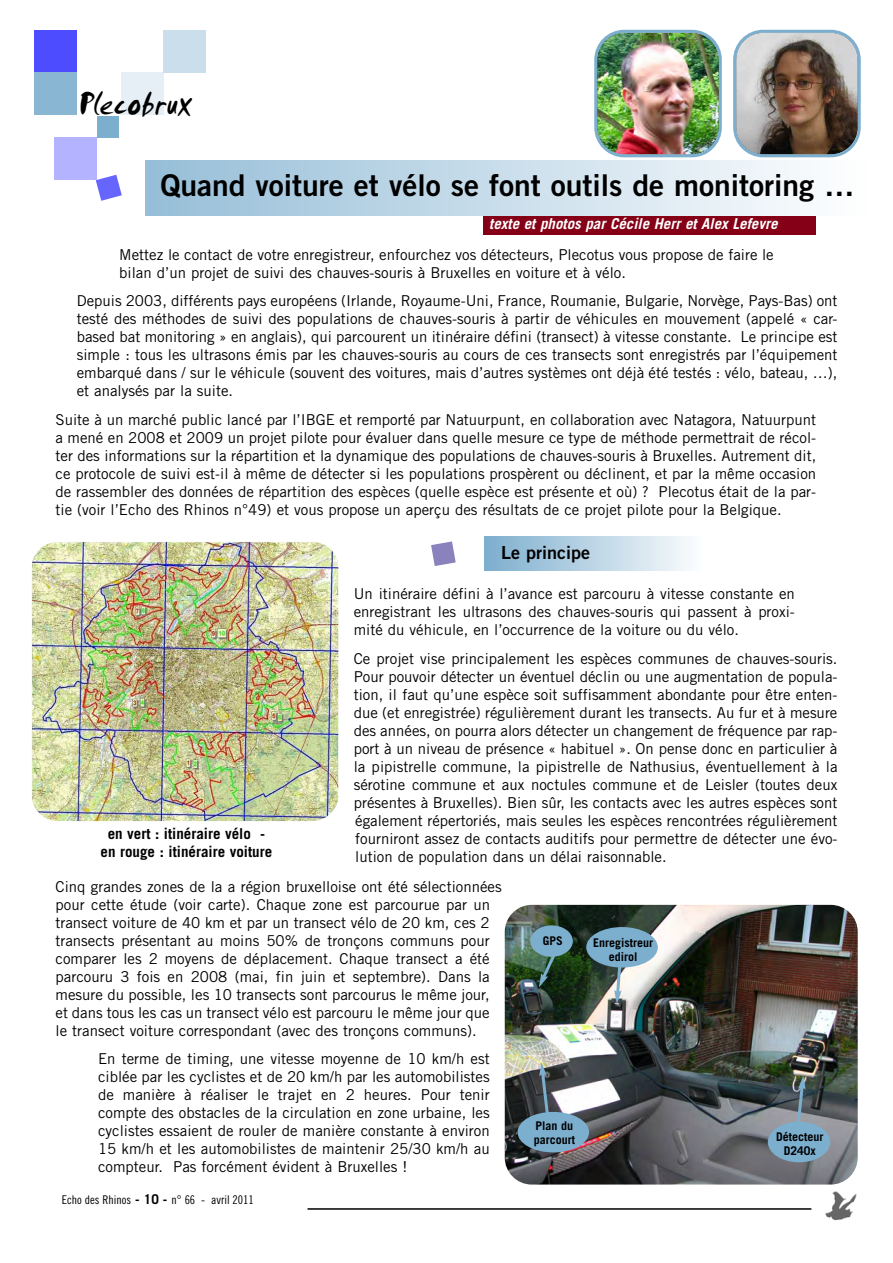
<style>
.page{position:relative;width:893px;height:1263px;background:#fff}
.page>*{position:absolute;margin:0;border:0;box-sizing:border-box;transform-origin:0 0}
.t1{font:36px "Smudger Plain";color:#000}
.t2{font:30px "Trade Gothic Bold Two";color:#000}
.t3{font:18px "Trade Gothic Bold Two";color:#000}
.t4{font:15px/18px "Trade Gothic";color:#000;text-align:justify}
.t5{font:700 15px/18px "Trade Gothic";color:#000;text-align:center}
.t6{font:italic 700 15px "Trade Gothic";color:#fff}
.t7{font:700 12px/14.4px "Trade Gothic";color:#000;text-align:center}
.t8{font:12px "Trade Gothic Cond Eighteen";color:#000}
.s1{font-family:"Trade Gothic";font-weight:700;font-size:13.5px}
</style>
<div class="page">
<hr style="left:307px;top:1208px;width:504px;height:2px;background:#000">
<img style="left:825px;top:1191px;width:31px;height:30px">
<img style="left:31px;top:542px;width:308px;height:279px;border-radius:27px">
<img style="left:505px;top:905px;width:353px;height:279px;border-radius:27px">
<div style="left:146px;top:160px;width:720px;height:55px;background:linear-gradient(to right,#96bed8,#fefeff)"></div>
<div style="left:97px;top:116px;width:21px;height:21px;background:#7caece"></div>
<div style="left:121px;top:72px;width:42px;height:43px;background:#e5eff5"></div>
<svg style="left:96px;top:175px;width:26px;height:26px"></svg>
<div style="left:163px;top:30px;width:43px;height:42px;background:#cbdeeb"></div>
<div style="left:34px;top:30px;width:43px;height:42px;background:#4d4dff"></div>
<div style="left:54px;top:137px;width:43px;height:43px;background:#b3b3ff"></div>
<div style="left:34px;top:72px;width:43px;height:43px;background:#89b6d3"></div>
<div style="left:483px;top:216px;width:332px;height:19px;background:#850016"></div>
<img style="left:594px;top:30px;width:128px;height:127px">
<img style="left:733px;top:30px;width:128px;height:127px">
<div style="left:484px;top:537px;width:218px;height:34px;background:linear-gradient(to right,#7daece,#fcfdfe)"></div>
<svg style="left:431px;top:541px;width:25px;height:25px"></svg>
<svg style="left:795px;top:1075px;width:11px;height:47px"></svg>
<svg style="left:539px;top:954px;width:19px;height:33px"></svg>
<svg style="left:614px;top:967px;width:9px;height:37px"></svg>
<div style="left:768px;top:1122px;width:62px;height:40px;background:#7caece;border-radius:50%"></div>
<div style="left:586px;top:927px;width:72px;height:40px;background:#7caece;border-radius:50%"></div>
<div style="left:530px;top:925px;width:43px;height:32px;background:#7caece;border-radius:50%"></div>
<svg style="left:539px;top:1062px;width:12px;height:51px"></svg>
<div style="left:517px;top:1112px;width:72px;height:40px;background:#7caece;border-radius:50%"></div>
<h1 class="t1" style="left:78px;top:81px;width:114px">Plecobrux</h1>
<h2 class="t2" style="left:160px;top:166px;width:695px">Quand voiture et vélo se font outils de monitoring …</h2>
<p class="t6" style="left:489px;top:214px;width:290px">texte et photos par Cécile Herr et Alex Lefevre</p>
<p class="t4" style="left:119px;top:245px;width:656px">Mettez le contact de votre enregistreur, enfourchez vos détecteurs, Plecotus vous propose de faire le bilan d’un projet de suivi des chauves-souris à Bruxelles en voiture et à vélo.</p>
<p class="t4" style="left:77px;top:292px;width:762px">Depuis 2003, différents pays européens (Irlande, Royaume-Uni, France, Roumanie, Bulgarie, Norvège, Pays-Bas) ont testé des méthodes de suivi des populations de chauves-souris à partir de véhicules en mouvement (appelé « car&shy;based bat monitoring » en anglais), qui parcourent un itinéraire défini (transect) à vitesse constante. Le principe est simple : tous les ultrasons émis par les chauves-souris au cours de ces transects sont enregistrés par l’équipement embarqué dans / sur le véhicule (souvent des voitures, mais d’autres systèmes ont déjà été testés : vélo, bateau, …), et analysés par la suite.</p>
<p class="t4" style="left:55px;top:410px;width:762px">Suite à un marché public lancé par l’IBGE et remporté par Natuurpunt, en collaboration avec Natagora, Natuurpunt a mené en 2008 et 2009 un projet pilote pour évaluer dans quelle mesure ce type de méthode permettrait de récol&shy;ter des informations sur la répartition et la dynamique des populations de chauves-souris à Bruxelles. Autrement dit, ce protocole de suivi est-il à même de détecter si les populations prospèrent ou déclinent, et par la même occasion de rassembler des données de répartition des espèces (quelle espèce est présente et où) ? Plecotus était de la par&shy;tie (voir l’Echo des Rhinos n°49) et vous propose un aperçu des résultats de ce projet pilote pour la Belgique.</p>
<p class="t3" style="left:501px;top:541px;width:91px">Le principe</p>
<p class="t4" style="left:354px;top:584px;width:443px">Un itinéraire défini à l’avance est parcouru à vitesse constante en enregistrant les ultrasons des chauves-souris qui passent à proxi&shy;mité du véhicule, en l’occurrence de la voiture ou du vélo.</p>
<p class="t4" style="left:354px;top:649px;width:485px">Ce projet vise principalement les espèces communes de chauves-souris.<br>Pour pouvoir détecter un éventuel déclin ou une augmentation de popula&shy;tion, il faut qu’une espèce soit suffisamment abondante pour être enten&shy;due (et enregistrée) régulièrement durant les transects. Au fur et à mesure des années, on pourra alors détecter un changement de fréquence par rap&shy;port à un niveau de présence « habituel ». On pense donc en particulier à la pipistrelle commune, la pipistrelle de Nathusius, éventuellement à la sérotine commune et aux noctules commune et de Leisler (toutes deux présentes à Bruxelles). Bien sûr, les contacts avec les autres espèces sont également répertoriés, mais seules les espèces rencontrées régulièrement fourniront assez de contacts auditifs pour permettre de détecter une évo&shy;lution de population dans un délai raisonnable.</p>
<p class="t4" style="left:55px;top:877px;width:448px;text-align:left">Cinq grandes zones de la a région bruxelloise ont été sélectionnées pour cette étude (voir carte). Chaque zone est parcourue par un transect voiture de 40 km et par un transect vélo de 20 km, ces 2 transects présentant au moins 50% de tronçons communs pour comparer les 2 moyens de déplacement. Chaque transect a été parcouru 3 fois en 2008 (mai, fin juin et septembre). Dans la mesure du possible, les 10 transects sont parcourus le même jour, et dans tous les cas un transect vélo est parcouru le même jour que le transect voiture correspondant (avec des tronçons communs).</p>
<p class="t4" style="left:98px;top:1050px;width:393px">En terme de timing, une vitesse moyenne de 10 km/h est ciblée par les cyclistes et de 20 km/h par les automobilistes de manière à réaliser le trajet en 2 heures. Pour tenir compte des obstacles de la circulation en zone urbaine, les cyclistes essaient de rouler de manière constante à environ 15 km/h et les automobilistes de maintenir 25/30 km/h au compteur. Pas forcément évident à Bruxelles !</p>
<p class="t5" style="left:101px;top:824px;width:173px">en vert : itinéraire vélo - en rouge : itinéraire voiture</p>
<p class="t7" style="left:543px;top:933px;width:22px">GPS</p>
<p class="t7" style="left:593px;top:935px;width:61px">Enregistreur edirol</p>
<p class="t7" style="left:534px;top:1118px;width:43px;text-align:left">Plan du parcourt</p>
<p class="t7" style="left:776px;top:1129px;width:49px">Détecteur<br>D240x</p>
<p class="t8" style="left:62px;top:1192px;width:193px">Echo des Rhinos <span class="s1">- 10 -</span> n° 66 - avril 2011</p>
</div>
